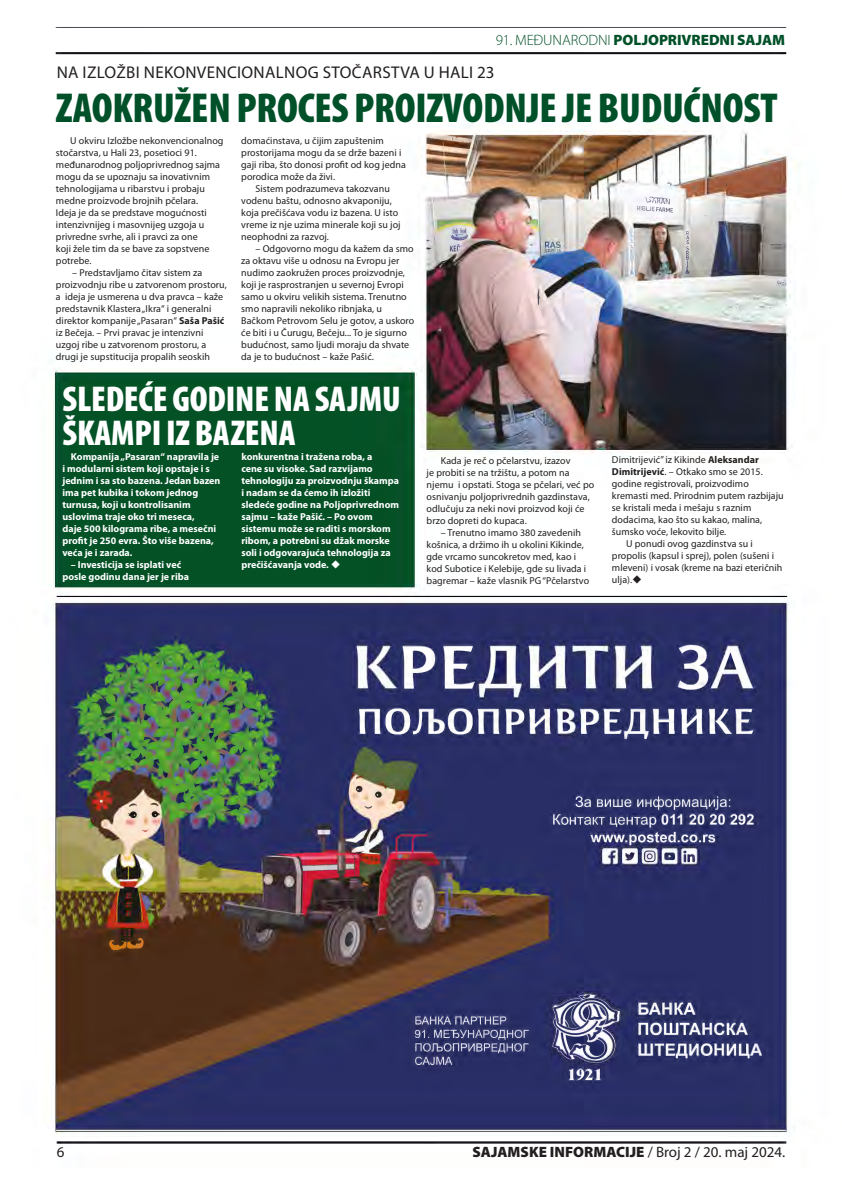
<style>
.page{position:relative;width:842px;height:1191px;background:#fff}
.page>*{position:absolute;margin:0;border:0;box-sizing:border-box;transform-origin:0 0}
.t1{font:900 condensed 42px "Myriad Pro";letter-spacing:-.005em;color:#005029}
.t2{font:900 condensed 36px/34px "Myriad Pro";letter-spacing:-.005em;color:#fff}
.t3{font:17px "Myriad Pro";letter-spacing:.02em;color:#231f20}
.t4{font:900 15px "Myriad Pro";color:#231f20}
.t5{font:900 15px "Myriad Pro";letter-spacing:-.005em;color:#005029}
.t6{font:15px "Myriad Pro";color:#231f20}
.t7{font:10px/12px "Myriad Pro";letter-spacing:.005em;color:#231f20}
.t8{font:700 10px/12px "Myriad Pro";color:#fff}
.s1{font-weight:300}
.s2{font-weight:700}
.s3{font-weight:400}
</style>
<div class="page">
<img style="left:49px;top:27px;width:747px;height:1117px">
<h3 class="t5" style="left:496px;top:31px;width:291px"><span class="s1">91. MEĐUNARODNI</span> POLJOPRIVREDNI SAJAM</h3>
<h3 class="t3" style="left:57px;top:63px;width:439px">NA IZLOŽBI NEKONVENCIONALNOG STOČARSTVA U HALI 23</h3>
<h1 class="t1" style="left:56px;top:84px;width:723px">ZAOKRUŽEN PROCES PROIZVODNJE JE BUDUĆNOST</h1>
<p class="t7" style="left:56px;top:134px;width:169px;text-indent:14px">U okviru Izložbe nekonvencionalnog stočarstva, u Hali 23, posetioci 91. međunarodnog poljoprivrednog sajma mogu da se upoznaju sa inovativnim tehnologijama u ribarstvu i probaju medne proizvode brojnih pčelara.<br>Ideja je da se predstave mogućnosti intenzivnijeg i masovnijeg uzgoja u privredne svrhe, ali i pravci za one<br>koji žele tim da se bave za sopstvene potrebe.</p>
<p class="t7" style="left:56px;top:266px;width:172px;text-indent:16px">– Predstavljamo čitav sistem za proizvodnju ribe u zatvorenom prostoru, a ideja je usmerena u dva pravca – kaže predstavnik Klastera „Ikra“ i generalni direktor kompanije „Pasaran“ <span class="s2">Saša Pašić </span>iz Bečeja. – Prvi pravac je intenzivni uzgoj ribe u zatvorenom prostoru, a drugi je supstitucija propalih seoskih</p>
<p class="t7" style="left:241px;top:134px;width:144px">domaćinstava, u čijim zapuštenim</p>
<p class="t7" style="left:241px;top:146px;width:162px">prostorijama mogu da se drže bazeni i</p>
<p class="t7" style="left:241px;top:158px;width:166px">gaji riba, što donosi profit od kog jedna</p>
<p class="t7" style="left:241px;top:170px;width:95px">porodica može da živi.</p>
<p class="t7" style="left:255px;top:182px;width:136px">Sistem podrazumeva takozvanu</p>
<p class="t7" style="left:241px;top:194px;width:152px">vodenu baštu, odnosno akvaponiju,</p>
<p class="t7" style="left:241px;top:206px;width:159px">koja prečišćava vodu iz bazena. U isto</p>
<p class="t7" style="left:241px;top:218px;width:161px">vreme iz nje uzima minerale koji su joj</p>
<p class="t7" style="left:241px;top:230px;width:89px">neophodni za razvoj.</p>
<p class="t7" style="left:241px;top:242px;width:175px;text-indent:14px">– Odgovorno mogu da kažem da smo za oktavu više u odnosu na Evropu jer nudimo zaokružen proces proizvodnje, koji je rasprostranjen u severnoj Evropi samo u okviru velikih sistema. Trenutno smo napravili nekoliko ribnjaka, u Bačkom Petrovom Selu je gotov, a uskoro će biti i u Čurugu, Bečeju... To je sigurno budućnost, samo ljudi moraju da shvate da je to budućnost – kaže Pašić.</p>
<h2 class="t2" style="left:62px;top:382px;width:340px">SLEDEĆE GODINE NA SAJMU<br>ŠKAMPI IZ BAZENA</h2>
<p class="t8" style="left:62px;top:450px;width:159px;text-indent:8px">Kompanija „Pasaran“ napravila je i modularni sistem koji opstaje i s jednim i sa sto bazena. Jedan bazen ima pet kubika i tokom jednog turnusa, koji u kontrolisanim uslovima traje oko tri meseca,<br>daje 500 kilograma ribe, a mesečni profit je 250 evra. Što više bazena, veća je i zarada.</p>
<p class="t8" style="left:62px;top:558px;width:128px;text-align:center">– Investicija se isplati već posle godinu dana jer je riba</p>
<p class="t8" style="left:241px;top:450px;width:159px">konkurentna i tražena roba, a<br>cene su visoke. Sad razvijamo tehnologiju za proizvodnju škampa i nadam se da ćemo ih izložiti sledeće godine na Poljoprivrednom sajmu – kaže Pašić. – Po ovom sistemu može se raditi s morskom ribom, a potrebni su džak morske soli i odgovarajuća tehnologija za prečišćavanja vode. ◆</p>
<p class="t7" style="left:427px;top:454px;width:169px;text-indent:14px">Kada je reč o pčelarstvu, izazov<br>je probiti se na tržištu, a potom na njemu i opstati. Stoga se pčelari, već po osnivanju poljoprivrednih gazdinstava, odlučuju za neki novi proizvod koji će brzo dopreti do kupaca.</p>
<p class="t7" style="left:427px;top:526px;width:164px;text-indent:14px">– Trenutno imamo 380 zavedenih košnica, a držimo ih u okolini Kikinde, gde vrcamo suncokretov med, kao i kod Subotice i Kelebije, gde su livada i bagremar – kaže vlasnik PG “Pčelarstvo</p>
<p class="t7" style="left:612px;top:454px;width:148px">Dimitrijević” iz Kikinde <span class="s2">Aleksandar</span></p>
<p class="t7" style="left:612px;top:466px;width:152px"><span class="s2">Dimitrijević</span>. – Otkako smo se 2015.</p>
<p class="t7" style="left:612px;top:478px;width:138px">godine registrovali, proizvodimo</p>
<p class="t7" style="left:612px;top:490px;width:173px">kremasti med. Prirodnim putem razbijaju</p>
<p class="t7" style="left:612px;top:502px;width:141px">se kristali meda i mešaju s raznim</p>
<p class="t7" style="left:612px;top:514px;width:152px">dodacima, kao što su kakao, malina,</p>
<p class="t7" style="left:612px;top:526px;width:116px">šumsko voće, lekovito bilje.</p>
<p class="t7" style="left:626px;top:538px;width:128px">U ponudi ovog gazdinstva su i</p>
<p class="t7" style="left:612px;top:550px;width:164px">propolis (kapsul i sprej), polen (sušeni i</p>
<p class="t7" style="left:612px;top:562px;width:172px">mleveni) i vosak (kreme na bazi eteričnih</p>
<p class="t7" style="left:612px;top:574px;width:32px">ulja).◆</p>
<h3 class="t6" style="left:57px;top:1143px;width:9px">6</h3>
<h3 class="t4" style="left:472px;top:1143px;width:314px">SAJAMSKE INFORMACIJE <span class="s3">/ Broj 2 / 20. maj 2024.</span></h3>
</div>
